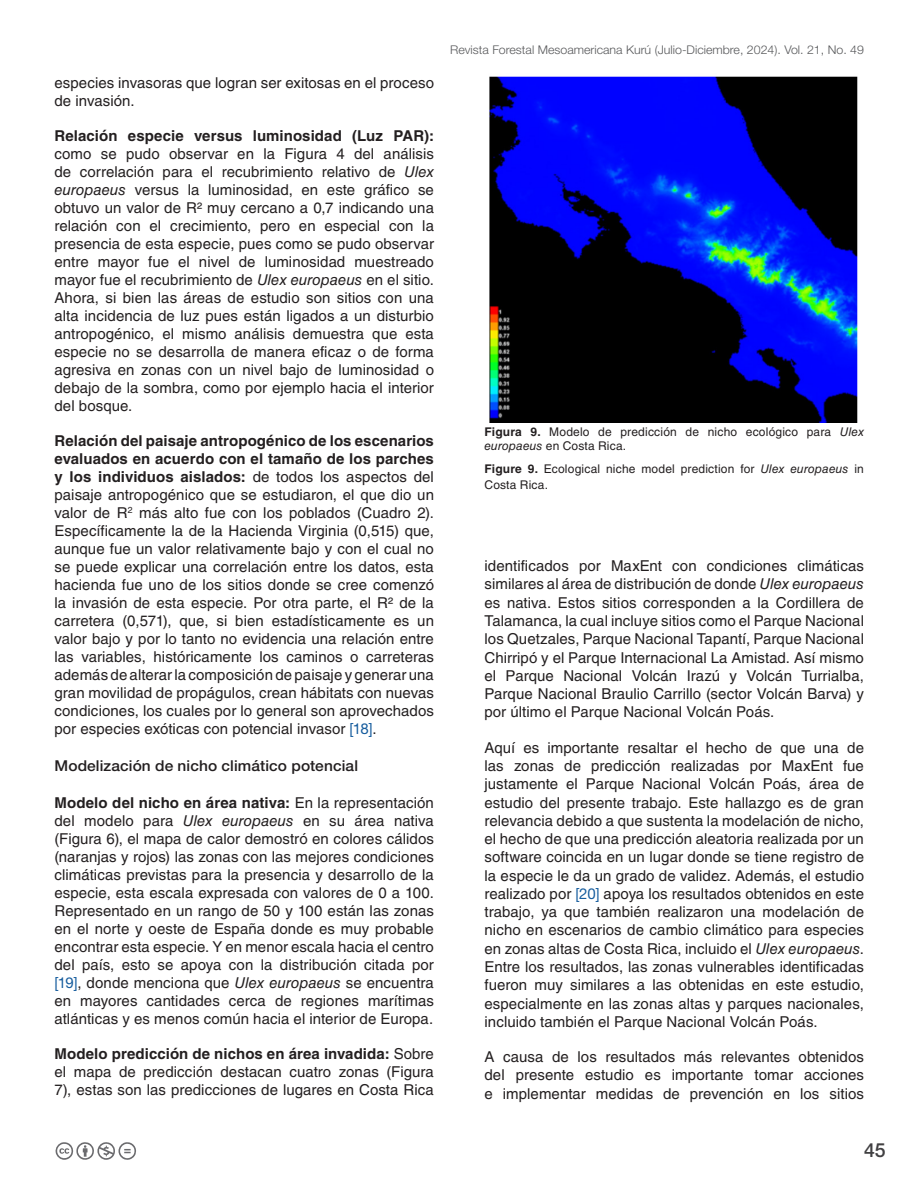
<style>
.page{position:relative;width:918px;height:1188px;background:#fff}
.page>*{position:absolute;margin:0;border:0;box-sizing:border-box;transform-origin:0 0}
.t1{font:500 19.5px "Helvetica Neue LT Std";color:#414042}
.textoGeneral{font:15px/18px "Helvetica LT Std";letter-spacing:.005em;color:#231f20;text-align:justify}
.textoGeneral-2{font:500 15px "Helvetica Neue LT Std";letter-spacing:.005em;color:#231f20}
.t2{font:12px/14.4px "Helvetica LT Std";letter-spacing:.015em;color:#231f20}
.t3{font:300 12px "Helvetica Neue LT Std";color:#58595b}
.s1{font-weight:700}
.s2{font-style:italic}
.s3{font-family:"Helvetica Neue LT Std";color:#175d9e}
</style>
<div class="page">
<svg style="left:55px;top:1142px;width:81px;height:18px"></svg>
<img style="left:489px;top:76px;width:369px;height:347px">
<p class="textoGeneral" style="left:55px;top:74px;width:381px">especies invasoras que logran ser exitosas en el proceso de invasión.</p>
<p class="textoGeneral" style="left:55px;top:127px;width:381px"><span class="s1">Relación especie versus luminosidad (Luz PAR): </span>como se pudo observar en la Figura 4 del análisis de correlación para el recubrimiento relativo de <span class="s2">Ulex europaeus</span> versus la luminosidad, en este gráfico se obtuvo un valor de R2 muy cercano a 0,7 indicando una relación con el crecimiento, pero en especial con la presencia de esta especie, pues como se pudo observar entre mayor fue el nivel de luminosidad muestreado mayor fue el recubrimiento de <span class="s2">Ulex europaeus</span> en el sitio.<br>Ahora, si bien las áreas de estudio son sitios con una alta incidencia de luz pues están ligados a un disturbio antropogénico, el mismo análisis demuestra que esta especie no se desarrolla de manera eficaz o de forma agresiva en zonas con un nivel bajo de luminosidad o debajo de la sombra, como por ejemplo hacia el interior del bosque.</p>
<p class="textoGeneral" style="left:55px;top:432px;width:381px"><span class="s1">Relación del paisaje antropogénico de los escenarios evaluados en acuerdo con el tamaño de los parches y los individuos aislados:</span> de todos los aspectos del paisaje antropogénico que se estudiaron, el que dio un valor de R<sup>2</sup> más alto fue con los poblados (Cuadro 2).<br>Específicamente la de la Hacienda Virginia (0,515) que, aunque fue un valor relativamente bajo y con el cual no se puede explicar una correlación entre los datos, esta hacienda fue uno de los sitios donde se cree comenzó la invasión de esta especie. Por otra parte, el R2 de la carretera (0,571), que, si bien estadísticamente es un valor bajo y por lo tanto no evidencia una relación entre las variables, históricamente los caminos o carreteras además de alterar la composición de paisaje y generar una gran movilidad de propágulos, crean hábitats con nuevas condiciones, los cuales por lo general son aprovechados por especies exóticas con potencial invasor <span class="s3">[18]</span>.</p>
<p class="textoGeneral-2" style="left:55px;top:757px;width:305px">Modelización de nicho climático potencial</p>
<p class="textoGeneral" style="left:55px;top:794px;width:381px"><span class="s1">Modelo del nicho en área nativa:</span> En la representación del modelo para <span class="s2">Ulex europaeus</span> en su área nativa (Figura 6), el mapa de calor demostró en colores cálidos (naranjas y rojos) las zonas con las mejores condiciones climáticas previstas para la presencia y desarrollo de la especie, esta escala expresada con valores de 0 a 100.<br>Representado en un rango de 50 y 100 están las zonas en el norte y oeste de España donde es muy probable encontrar esta especie. Y en menor escala hacia el centro del país, esto se apoya con la distribución citada por <span class="s3">[19]</span>, donde menciona que <span class="s2">Ulex europaeus</span> se encuentra en mayores cantidades cerca de regiones marítimas atlánticas y es menos común hacia el interior de Europa.</p>
<p class="textoGeneral" style="left:55px;top:1045px;width:381px"><span class="s1">Modelo predicción de nichos en área invadida:</span> Sobre el mapa de predicción destacan cuatro zonas (Figura 7), estas son las predicciones de lugares en Costa Rica</p>
<p class="t3" style="left:450px;top:42px;width:415px">Revista Forestal Mesoamericana Kurú (Julio-Diciembre, 2024). Vol. 21, No. 49</p>
<p class="t3" style="left:628px;top:42px;width:211px">(Julio-Diciembr , 2024). Vol. 21, No. 49</p>
<p class="t2" style="left:485px;top:424px;width:381px"><span class="s1">Figura 9.</span> Modelo de predicción de nicho ecológico para <span class="s2">Ulex europaeus</span> en Costa Rica.</p>
<p class="t2" style="left:485px;top:460px;width:381px;line-height:16.2px"><span class="s1">Figure 9.</span> Ecological niche model prediction for <span class="s2">Ulex europaeus</span> in<br>Costa Rica.</p>
<p class="textoGeneral" style="left:485px;top:557px;width:381px">identificados por MaxEnt con condiciones climáticas similares al área de distribución de donde <span class="s2">Ulex europaeus </span>es nativa. Estos sitios corresponden a la Cordillera de Talamanca, la cual incluye sitios como el Parque Nacional los Quetzales, Parque Nacional Tapantí, Parque Nacional Chirripó y el Parque Internacional La Amistad. Así mismo el Parque Nacional Volcán Irazú y Volcán Turrialba, Parque Nacional Braulio Carrillo (sector Volcán Barva) y por último el Parque Nacional Volcán Poás.</p>
<p class="textoGeneral" style="left:485px;top:738px;width:381px">Aquí es importante resaltar el hecho de que una de las zonas de predicción realizadas por MaxEnt fue justamente el Parque Nacional Volcán Poás, área de estudio del presente trabajo. Este hallazgo es de gran relevancia debido a que sustenta la modelación de nicho, el hecho de que una predicción aleatoria realizada por un software coincida en un lugar donde se tiene registro de la especie le da un grado de validez. Además, el estudio realizado por <span class="s3">[20]</span> apoya los resultados obtenidos en este trabajo, ya que también realizaron una modelación de nicho en escenarios de cambio climático para especies en zonas altas de Costa Rica, incluido el <span class="s2">Ulex europaeus</span>.<br>Entre los resultados, las zonas vulnerables identificadas fueron muy similares a las obtenidas en este estudio, especialmente en las zonas altas y parques nacionales, incluido también el Parque Nacional Volcán Poás.</p>
<p class="textoGeneral" style="left:485px;top:1048px;width:381px">A causa de los resultados más relevantes obtenidos del presente estudio es importante tomar acciones e implementar medidas de prevención en los sitios</p>
<h1 class="t1" style="left:864px;top:1139px;width:23px">45</h1>
</div>
